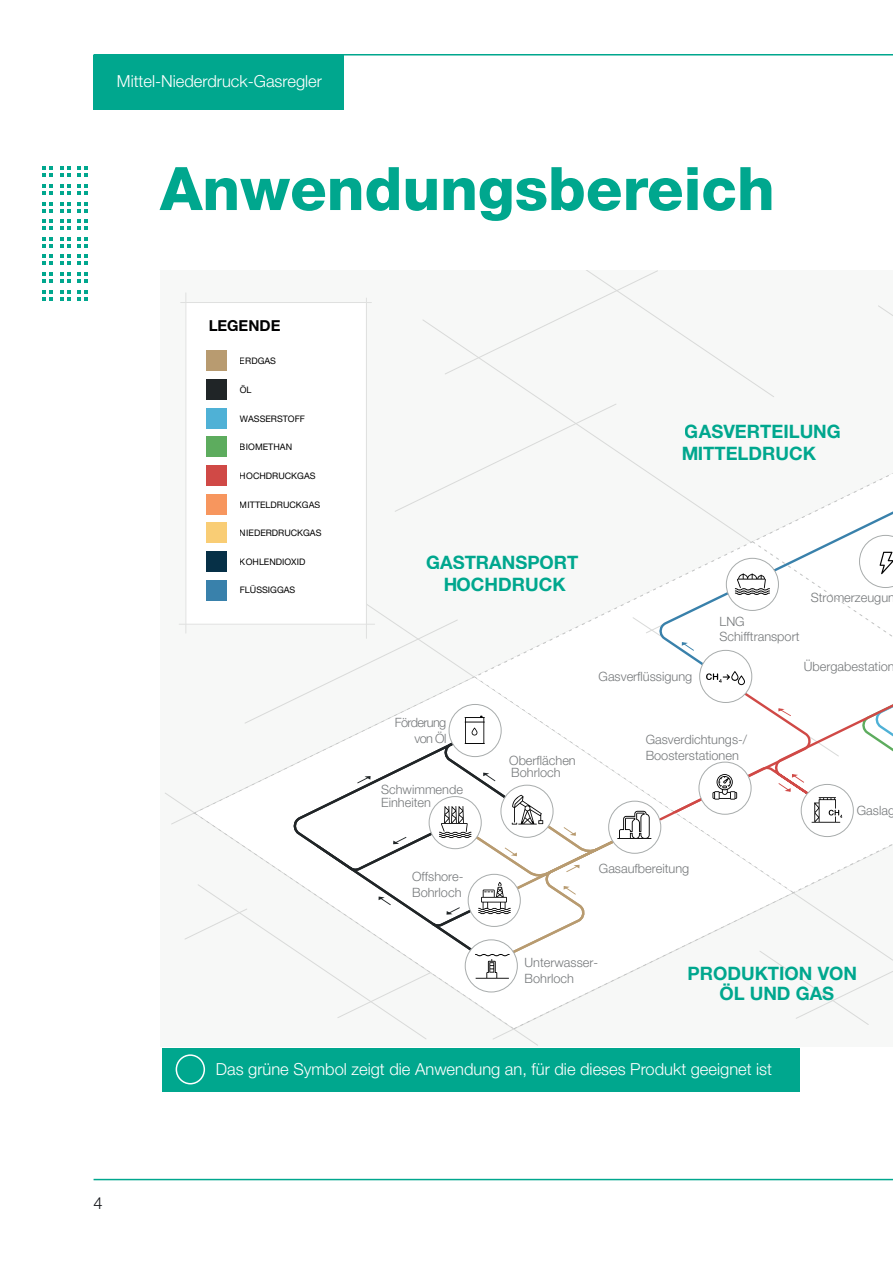
<style>
.page{position:relative;width:893px;height:1263px;background:#fff}
.page>*{position:absolute;margin:0;border:0;box-sizing:border-box;transform-origin:0 0}
.t1{font:800 60px "Helvetica Neue LT Pro";color:#00a78e}
.t2{font:700 18.45px/22px "Helvetica Neue LT Pro";color:#00a78e;text-align:center}
.t3{font:300 16.5px "Helvetica Neue LT Pro";color:#fff}
.t4{font:300 16.5px "Helvetica Neue LT Pro";color:#121418}
.t5{font:700 15px "Helvetica Neue LT Pro";color:#000001}
.t6{font:300 12.75px/15.3px "Helvetica Neue LT Pro";color:#75787a}
.t7{font:300 12.75px/15.3px "Helvetica Neue LT Pro";letter-spacing:-.05em;color:#75787a;text-align:right}
.t8{font:9px "Helvetica Neue LT Pro";color:#000001}
</style>
<div class="page">
<div style="left:94px;top:55px;width:250px;height:55px;background:#00a78e"></div>
<hr style="left:94px;top:1179px;width:799px;height:1px;background:#00a78e">
<hr style="left:94px;top:54px;width:799px;height:2px;background:#00a78e">
<svg style="left:42px;top:167px;width:11px;height:10px"></svg>
<svg style="left:60px;top:167px;width:11px;height:10px"></svg>
<svg style="left:78px;top:167px;width:10px;height:10px"></svg>
<svg style="left:42px;top:184px;width:11px;height:11px"></svg>
<svg style="left:60px;top:184px;width:11px;height:11px"></svg>
<svg style="left:78px;top:184px;width:10px;height:11px"></svg>
<svg style="left:42px;top:202px;width:11px;height:10px"></svg>
<svg style="left:60px;top:202px;width:11px;height:10px"></svg>
<svg style="left:78px;top:202px;width:10px;height:10px"></svg>
<svg style="left:42px;top:219px;width:11px;height:11px"></svg>
<svg style="left:60px;top:219px;width:11px;height:11px"></svg>
<svg style="left:78px;top:219px;width:10px;height:11px"></svg>
<svg style="left:42px;top:237px;width:11px;height:11px"></svg>
<svg style="left:60px;top:237px;width:11px;height:11px"></svg>
<svg style="left:78px;top:237px;width:10px;height:11px"></svg>
<svg style="left:42px;top:255px;width:11px;height:10px"></svg>
<svg style="left:60px;top:255px;width:11px;height:10px"></svg>
<svg style="left:78px;top:255px;width:10px;height:10px"></svg>
<svg style="left:42px;top:272px;width:11px;height:11px"></svg>
<svg style="left:60px;top:272px;width:11px;height:11px"></svg>
<svg style="left:78px;top:272px;width:10px;height:11px"></svg>
<svg style="left:42px;top:290px;width:11px;height:10px"></svg>
<svg style="left:60px;top:290px;width:11px;height:10px"></svg>
<svg style="left:78px;top:290px;width:10px;height:10px"></svg>
<hr style="left:181px;top:302px;width:190px;height:1px;background:#dfe0df">
<hr style="left:179px;top:624px;width:196px;height:1px;background:#dfe0df">
<svg style="left:184px;top:270px;width:709px;height:769px"></svg>
<div style="left:162px;top:1048px;width:637px;height:43px;background:#00a78e"></div>
<div style="left:176px;top:1054px;width:29px;height:30px;border:2px solid #fff;border-radius:50%"></div>
<p class="t3" style="left:117px;top:71px;width:207px">Mittel-Niederdruck-Gasregler</p>
<h1 class="t1" style="left:160px;top:153px;width:616px">Anwendungsbereich</h1>
<p class="t5" style="left:209px;top:316px;width:73px">LEGENDE</p>
<p class="t8" style="left:240px;top:356px;width:38px">ERDGAS</p>
<p class="t8" style="left:240px;top:384px;width:13px">ÖL</p>
<p class="t8" style="left:240px;top:413px;width:67px">WASSERSTOFF</p>
<p class="t8" style="left:240px;top:442px;width:54px">BIOMETHAN</p>
<p class="t8" style="left:240px;top:470px;width:77px">HOCHDRUCKGAS</p>
<p class="t8" style="left:240px;top:499px;width:82px">MITTELDRUCKGAS</p>
<p class="t8" style="left:240px;top:528px;width:83px">NIEDERDRUCKGAS</p>
<p class="t8" style="left:240px;top:556px;width:67px">KOHLENDIOXID</p>
<p class="t8" style="left:240px;top:584px;width:57px">FLÜSSIGGAS</p>
<h2 class="t2" style="left:681px;top:420px;width:161px;text-align:left">GASVERTEILUNG<br>MITTELDRUCK</h2>
<h2 class="t2" style="left:426px;top:551px;width:154px">GASTRANSPORT<br>HOCHDRUCK</h2>
<p class="t7" style="left:395px;top:715px;width:53px">Förderung von Öl</p>
<p class="t6" style="left:381px;top:782px;width:83px">Schwimmende</p>
<p class="t6" style="left:381px;top:795px;width:51px">Einheiten</p>
<p class="t6" style="left:412px;top:869px;width:53px">Offshore-<br>Bohrloch</p>
<p class="t6" style="left:509px;top:752px;width:68px">Oberflächen</p>
<p class="t6" style="left:511px;top:765px;width:51px">Bohrloch</p>
<p class="t6" style="left:599px;top:669px;width:95px">Gasverflüssigung</p>
<p class="t6" style="left:719px;top:613px;width:81px">LNG<br>Schifftransport</p>
<p class="t6" style="left:811px;top:589px;width:86px">Stromerzeugun</p>
<p class="t6" style="left:804px;top:658px;width:92px">Übergabestation</p>
<p class="t6" style="left:646px;top:732px;width:103px">Gasverdichtungs-/<br>Boosterstationen</p>
<p class="t6" style="left:599px;top:860px;width:92px">Gasaufbereitung</p>
<p class="t6" style="left:857px;top:802px;width:40px">Gaslag</p>
<p class="t6" style="left:525px;top:955px;width:75px">Unterwasser-<br>Bohrloch</p>
<h2 class="t2" style="left:688px;top:962px;width:171px">PRODUKTION VON</h2>
<h2 class="t2" style="left:719px;top:982px;width:116px">ÖL UND GAS</h2>
<p class="t3" style="left:216px;top:1059px;width:558px">Das grüne Symbol zeigt die Anwendung an, für die dieses Produkt geeignet ist</p>
<p class="t4" style="left:94px;top:1193px;width:11px">4</p>
</div>
